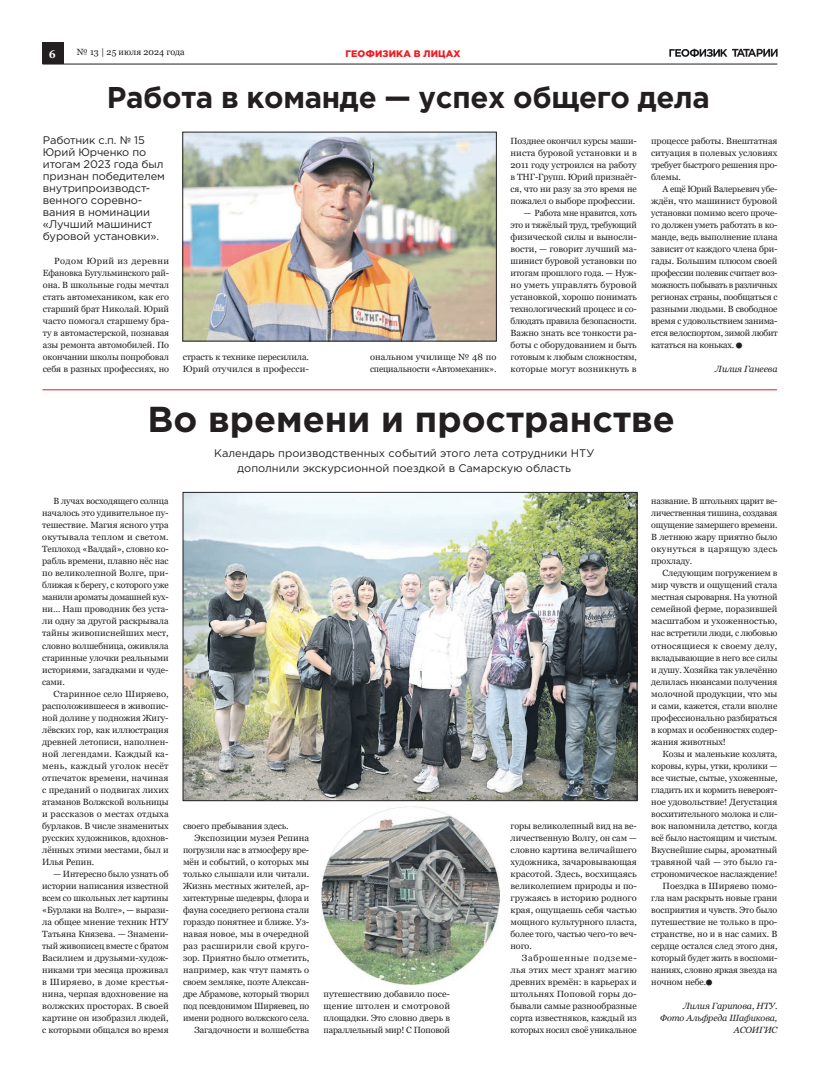
<style>
.page{position:relative;width:820px;height:1078px;background:#fff}
.page>*{position:absolute;margin:0;border:0;box-sizing:border-box;transform-origin:0 0}
.t1{font:700 36px "Gotham Pro";color:#231f20}
.t2{font:700 30px "Gotham Pro";letter-spacing:-.01em;color:#231f20}
.t3{font:700 12px "Warnock Pro";color:#fff}
.t4{font:11px/12px "Gotham Pro";letter-spacing:-.01em;color:#231f20;text-align:center}
.t5{font:900 9.5px "Gotham Pro";letter-spacing:.02em;color:#ee1d23}
.t6{font:9px/12px "Georgia";letter-spacing:-.01em;color:#231f20;text-align:justify}
.t7{font:italic 9px/12px "Georgia";letter-spacing:-.01em;color:#231f20;text-align:right}
.t8{font:9px "Georgia";letter-spacing:.03em;color:#231f20}
</style>
<div class="page">
<div style="left:42px;top:43px;width:22px;height:21px;background:#231f20"></div>
<hr style="left:42px;top:64px;width:735px;height:1px;background:#231f20">
<svg style="left:669px;top:49px;width:108px;height:8px"></svg>
<hr style="left:42px;top:389px;width:734px;height:1px;background:#ee1d23">
<img style="left:185px;top:494px;width:450px;height:304px">
<div style="left:183px;top:492px;width:454px;height:308px;border:1px solid #231f20"></div>
<img style="left:499px;top:885px;width:1px;height:21px">
<img style="left:393px;top:983px;width:35px;height:1px">
<img style="left:321px;top:806px;width:178px;height:177px">
<img style="left:184px;top:134px;width:310px;height:205px">
<h3 class="t3" style="left:49px;top:46px;width:8px">6</h3>
<p class="t6" style="left:77px;top:46px;width:109px">№ 13 | 25 июля 2024 года</p>
<p class="t5" style="left:345px;top:48px;width:117px">ГЕОФИЗИКА В ЛИЦАХ</p>
<h2 class="t2" style="left:107px;top:80px;width:604px">Работа в команде — успех общего дела</h2>
<p class="t4" style="left:43px;top:134px;width:124px;text-align:left">Работник с.п. № 15<br>Юрий Юрченко по итогам 2023 года был признан победителем внутрипроизводст&shy;венного соревно&shy;вания в номинации «Лучший машинист буровой установки».</p>
<p class="t6" style="left:43px;top:255px;width:128px;text-indent:11px">Родом Юрий из деревни Ефановка Бугульминского рай&shy;она. В школьные годы мечтал стать автомехаником, как его старший брат Николай. Юрий часто помогал старшему бра&shy;ту в автомастерской, познавая азы ремонта автомобилей. По окончании школы попробовал себя в разных профессиях, но</p>
<p class="t6" style="left:183px;top:351px;width:128px">страсть к технике пересилила.<br>Юрий отучился в професси-</p>
<p class="t6" style="left:370px;top:351px;width:128px">ональном училище № 48 по специальности «Автомеханик».</p>
<p class="t6" style="left:510px;top:135px;width:128px">Позднее окончил курсы маши&shy;ниста буровой установки и в 2011 году устроился на работу в ТНГ-Групп. Юрий признаёт&shy;ся, что ни разу за это время не пожалел о выборе профессии.</p>
<p class="t6" style="left:510px;top:207px;width:128px;text-indent:13px">— Работа мне нравится, хоть это и тяжёлый труд, требующий физической силы и выносли&shy;вости, — говорит лучший ма&shy;шинист буровой установки по итогам прошлого года. — Нуж&shy;но уметь управлять буровой установкой, хорошо понимать технологический процесс и со&shy;блюдать правила безопасности.<br>Важно знать все тонкости ра&shy;боты с оборудованием и быть готовым к любым сложностям, которые могут возникнуть в</p>
<p class="t6" style="left:651px;top:135px;width:128px">процессе работы. Внештатная ситуация в полевых условиях требует быстрого решения про&shy;блемы.</p>
<p class="t6" style="left:651px;top:183px;width:128px;text-indent:11px">А ещё Юрий Валерьевич убе&shy;ждён, что машинист буровой установки помимо всего проче&shy;го должен уметь работать в ко&shy;манде, ведь выполнение плана зависит от каждого члена бри&shy;гады. Большим плюсом своей профессии полевик считает воз&shy;можность побывать в различных регионах страны, пообщаться с разными людьми. В свободное время с удовольствием занима&shy;ется велоспортом, зимой любит кататься на коньках. ○</p>
<p class="t7" style="left:715px;top:363px;width:64px">Лилия Ганеева</p>
<h1 class="t1" style="left:147px;top:398px;width:528px">Во времени и пространстве</h1>
<p class="t4" style="left:214px;top:445px;width:381px;line-height:15px">Календарь производственных событий этого лета сотрудники НТУ дополнили экскурсионной поездкой в Самарскую область</p>
<p class="t6" style="left:42px;top:495px;width:128px;text-indent:11px">В лучах восходящего солнца началось это удивительное пу&shy;тешествие. Магия ясного утра окутывала теплом и светом.<br>Теплоход «Валдай», словно ко&shy;рабль времени, плавно нёс нас по великолепной Волге, при&shy;ближая к берегу, с которого уже манили ароматы домашней кух&shy;ни… Наш проводник без уста&shy;ли одну за другой раскрывала тайны живописнейших мест, словно волшебница, оживляла старинные улочки реальными историями, загадками и чуде&shy;сами.</p>
<p class="t6" style="left:42px;top:687px;width:128px;text-indent:11px">Старинное село Ширяево, расположившееся в живопис&shy;ной долине у подножия Жигу&shy;лёвских гор, как иллюстрация древней летописи, наполнен&shy;ной легендами. Каждый ка&shy;мень, каждый уголок несёт отпечаток времени, начиная с преданий о подвигах лихих атаманов Волжской вольницы и рассказов о местах отдыха бурлаков. В числе знаменитых русских художников, вдохнов&shy;лённых этими местами, был и Илья Репин.</p>
<p class="t6" style="left:42px;top:867px;width:128px;text-indent:11px">— Интересно было узнать об истории написания известной всем со школьных лет картины «Бурлаки на Волге», — вырази&shy;ла общее мнение техник НТУ Татьяна Князева. — Знамени&shy;тый живописец вместе с братом Василием и друзьями-худож&shy;никами три месяца проживал в Ширяево, в доме крестья&shy;нина, черпая вдохновение на волжских просторах. В своей картине он изобразил людей, с которыми общался во время</p>
<p class="t6" style="left:183px;top:819px;width:107px">своего пребывания здесь.</p>
<p class="t6" style="left:194px;top:831px;width:116px">Экспозиции музея Репина</p>
<p class="t6" style="left:183px;top:843px;width:128px">погрузили нас в атмосферу вре-</p>
<p class="t6" style="left:183px;top:855px;width:128px">мён и событий, о которых мы</p>
<p class="t6" style="left:183px;top:867px;width:128px">только слышали или читали.</p>
<p class="t6" style="left:183px;top:879px;width:128px">Жизнь местных жителей, ар-</p>
<p class="t6" style="left:183px;top:891px;width:128px">хитектурные шедевры, флора и</p>
<p class="t6" style="left:183px;top:903px;width:128px">фауна соседнего региона стали</p>
<p class="t6" style="left:183px;top:915px;width:128px">гораздо понятнее и ближе. Уз-</p>
<p class="t6" style="left:183px;top:927px;width:128px">навая новое, мы в очередной</p>
<p class="t8" style="left:183px;top:939px;width:128px">раз расширили свой круго-</p>
<p class="t6" style="left:183px;top:951px;width:128px">зор. Приятно было отметить,</p>
<p class="t6" style="left:183px;top:963px;width:128px">например, как чтут память о</p>
<p class="t6" style="left:183px;top:975px;width:128px">своем земляке, поэте Алексан-</p>
<p class="t6" style="left:183px;top:987px;width:128px">дре Абрамове, который творил</p>
<p class="t6" style="left:183px;top:999px;width:128px">под псевдонимом Ширяевец, по</p>
<p class="t6" style="left:183px;top:1011px;width:128px">имени родного волжского села.</p>
<p class="t6" style="left:194px;top:1023px;width:116px">Загадочности и волшебства</p>
<p class="t6" style="left:323px;top:987px;width:128px">путешествию добавило посе&shy;щение штолен и смотровой площадки. Это словно дверь в параллельный мир! С Поповой</p>
<p class="t6" style="left:510px;top:819px;width:128px">горы великолепный вид на ве&shy;личественную Волгу, он сам — словно картина величайшего художника, зачаровывающая красотой. Здесь, восхищаясь великолепием природы и по&shy;гружаясь в историю родного края, ощущаешь себя частью мощного культурного пласта, более того, частью чего-то веч&shy;ного.</p>
<p class="t6" style="left:510px;top:951px;width:128px;text-indent:11px">Заброшенные подземе&shy;лья этих мест хранят магию древних времён: в карьерах и штольнях Поповой горы до&shy;бывали самые разнообразные сорта известняков, каждый из которых носил своё уникальное</p>
<p class="t6" style="left:651px;top:495px;width:128px">название. В штольнях царит ве&shy;личественная тишина, создавая ощущение замершего времени.<br>В летнюю жару приятно было окунуться в царящую здесь прохладу.</p>
<p class="t6" style="left:651px;top:567px;width:128px;text-indent:11px">Следующим погружением в мир чувств и ощущений стала местная сыроварня. На уютной семейной ферме, поразившей масштабом и ухоженностью, нас встретили люди, с любовью относящиеся к своему делу, вкладывающие в него все силы и душу. Хозяйка так увлечённо делилась нюансами получения молочной продукции, что мы и сами, кажется, стали вполне профессионально разбираться в кормах и особенностях содер&shy;жания животных!</p>
<p class="t6" style="left:662px;top:747px;width:116px">Козы и маленькие козлята,</p>
<p class="t6" style="left:651px;top:759px;width:128px">коровы, куры, утки, кролики —</p>
<p class="t6" style="left:651px;top:771px;width:128px">все чистые, сытые, ухоженные,</p>
<p class="t6" style="left:651px;top:783px;width:128px">гладить их и кормить невероят-</p>
<p class="t6" style="left:651px;top:795px;width:127px">ное удовольствие! Дегустация</p>
<p class="t6" style="left:651px;top:807px;width:128px">восхитительного молока и сли-</p>
<p class="t6" style="left:651px;top:819px;width:127px">вок напомнила детство, когда</p>
<p class="t6" style="left:651px;top:831px;width:128px">всё было настоящим и чистым.</p>
<p class="t6" style="left:651px;top:843px;width:128px">Вкуснейшие сыры, ароматный</p>
<p class="t6" style="left:651px;top:855px;width:128px">травяной чай — это было га-</p>
<p class="t6" style="left:651px;top:867px;width:128px">строномическое наслаждение!</p>
<p class="t6" style="left:662px;top:879px;width:116px">Поездка в Ширяево помо-</p>
<p class="t6" style="left:651px;top:891px;width:128px">гла нам раскрыть новые грани</p>
<p class="t6" style="left:651px;top:903px;width:128px">восприятия и чувств. Это было</p>
<p class="t6" style="left:651px;top:915px;width:128px">путешествие не только в про-</p>
<p class="t6" style="left:651px;top:927px;width:128px">странстве, но и в нас самих. В</p>
<p class="t6" style="left:651px;top:939px;width:128px">сердце остался след этого дня,</p>
<p class="t6" style="left:651px;top:951px;width:128px">который будет жить в воспоми-</p>
<p class="t6" style="left:651px;top:963px;width:128px">наниях, словно яркая звезда на</p>
<p class="t6" style="left:651px;top:975px;width:62px">ночном небе.○</p>
<p class="t7" style="left:660px;top:999px;width:119px">Лилия Гарипова, НТУ.<br>Фото Альфреда Шафикова,<br>АСОИГИС</p>
</div>
